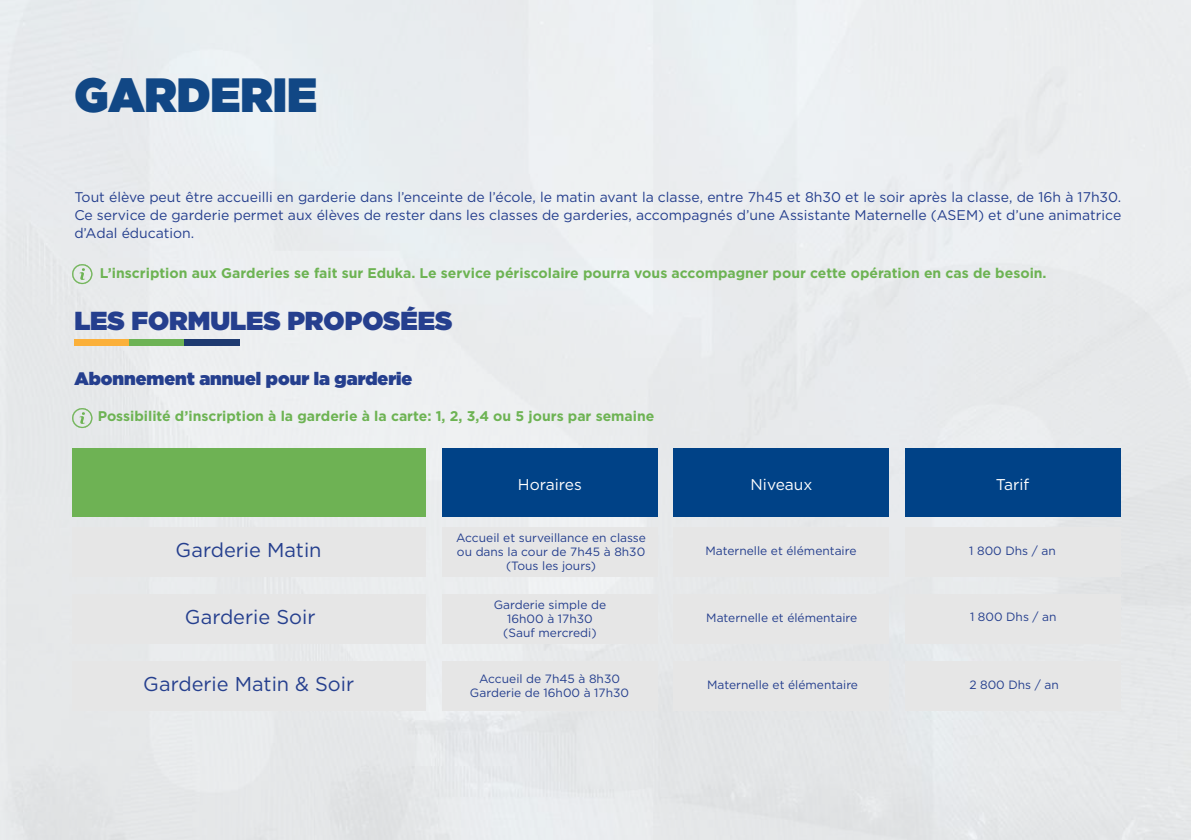
<style>
.page{position:relative;width:1191px;height:840px;background:#fff}
.page>*{position:absolute;margin:0;border:0;box-sizing:border-box;transform-origin:0 0}
.t1{font:900 48px "Gotham";color:#114785;scale:.94 1}
.t2{font:900 26px "Gotham";color:#253f8e}
.t3{font:20px "Gotham";color:#253f8e}
.t4{font:900 18px "Gotham";color:#253f8e}
.t5{font:15.6px "Gotham";color:#fff}
.t6{font:14px/18px "Gotham";color:#253f8e;text-align:justify}
.t7{font:700 14px "Gotham";color:#6db353}
.t8{font:12px/14px "Gotham";color:#253f8e;text-align:center}
</style>
<div class="page">
<div style="left:0;top:0;width:1191px;height:839px;background:#e8ecee"></div>
<div style="left:74px;top:338px;width:55px;height:7px;background:#fbb03a"></div>
<div style="left:129px;top:338px;width:55px;height:7px;background:#6db355"></div>
<div style="left:184px;top:338px;width:55px;height:7px;background:#1e3a70"></div>
<div style="left:442px;top:527px;width:216px;height:49px;background:#e6e6e6"></div>
<div style="left:442px;top:594px;width:216px;height:49px;background:#e6e6e6"></div>
<div style="left:442px;top:661px;width:216px;height:49px;background:#e6e6e6"></div>
<div style="left:673px;top:527px;width:216px;height:49px;background:#e6e6e6"></div>
<div style="left:673px;top:594px;width:216px;height:49px;background:#e6e6e6"></div>
<div style="left:673px;top:661px;width:216px;height:49px;background:#e6e6e6"></div>
<div style="left:442px;top:448px;width:216px;height:68px;background:#004287"></div>
<div style="left:72px;top:448px;width:354px;height:69px;background:#6eb254"></div>
<div style="left:673px;top:448px;width:216px;height:68px;background:#004287"></div>
<div style="left:905px;top:527px;width:216px;height:49px;background:#e6e6e6"></div>
<div style="left:905px;top:594px;width:216px;height:49px;background:#e6e6e6"></div>
<div style="left:905px;top:661px;width:216px;height:49px;background:#e6e6e6"></div>
<div style="left:905px;top:448px;width:216px;height:68px;background:#004287"></div>
<div style="left:72px;top:527px;width:353px;height:49px;background:#e6e6e6"></div>
<div style="left:72px;top:594px;width:353px;height:49px;background:#e6e6e6"></div>
<div style="left:72px;top:661px;width:353px;height:49px;background:#e6e6e6"></div>
<svg style="left:72px;top:264px;width:20px;height:20px"></svg>
<svg style="left:72px;top:408px;width:20px;height:20px"></svg>
<h1 class="t1" style="left:74px;top:61px;width:260px">GARDERIE</h1>
<p class="t6" style="left:74px;top:187px;width:1048px">Tout élève peut être accueilli en garderie dans l’enceinte de l’école, le matin avant la classe, entre 7h45 et 8h30 et le soir après la classe, de 16h à 17h30.<br>Ce service de garderie permet aux élèves de rester dans les classes de garderies, accompagnés d’une Assistante Maternelle (ASEM) et d’une animatrice d’Adal éducation.</p>
<p class="t7" style="left:100px;top:264px;width:948px">L’inscription aux Garderies se fait sur Eduka. Le service périscolaire pourra vous accompagner pour cette opération en cas de besoin.</p>
<h2 class="t2" style="left:74px;top:301px;width:379px">LES FORMULES PROPOSÉES</h2>
<p class="t4" style="left:74px;top:365px;width:339px">Abonnement annuel pour la garderie</p>
<p class="t7" style="left:98px;top:407px;width:558px">Possibilité d’inscription à la garderie à la carte: 1, 2, 3,4 ou 5 jours par semaine</p>
<p class="t5" style="left:518px;top:474px;width:65px">Horaires</p>
<p class="t5" style="left:750px;top:474px;width:63px">Niveaux</p>
<p class="t5" style="left:996px;top:474px;width:35px">Tarif</p>
<h3 class="t3" style="left:176px;top:536px;width:147px">Garderie Matin</h3>
<p class="t8" style="left:456px;top:530px;width:191px">Accueil et surveillance en classe ou dans la cour de 7h45 à 8h30 (Tous les jours)</p>
<h3 class="t3" style="left:185px;top:604px;width:132px">Garderie Soir</h3>
<p class="t8" style="left:494px;top:597px;width:114px">Garderie simple de<br>16h00 à 17h30 (Sauf mercredi)</p>
<p class="t8" style="left:470px;top:671px;width:161px">Accueil de 7h45 à 8h30<br>Garderie de 16h00 à 17h30</p>
<h3 class="t3" style="left:143px;top:670px;width:212px">Garderie Matin &amp; Soir</h3>
<p class="t8" style="left:705px;top:543px;width:152px">Maternelle et élémentaire</p>
<p class="t8" style="left:706px;top:609px;width:152px">Maternelle et élémentaire</p>
<p class="t8" style="left:707px;top:677px;width:152px">Maternelle et élémentaire</p>
<p class="t8" style="left:969px;top:543px;width:88px">1 800 Dhs / an</p>
<p class="t8" style="left:970px;top:609px;width:88px">1 800 Dhs / an</p>
<p class="t8" style="left:969px;top:677px;width:91px">2 800 Dhs / an</p>
</div>
